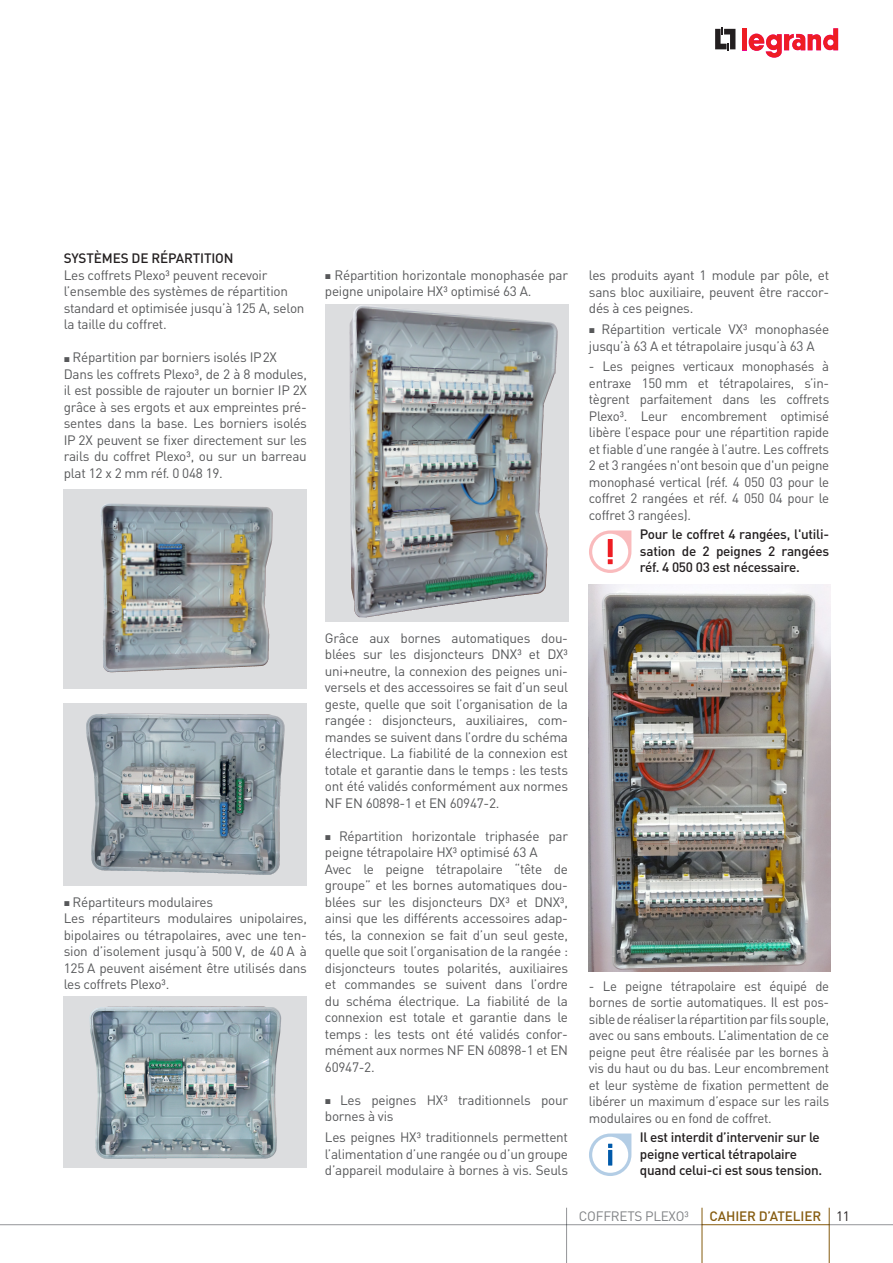
<style>
.page{position:relative;width:893px;height:1263px;background:#fff}
.page>*{position:absolute;margin:0;border:0;box-sizing:border-box;transform-origin:0 0}
.Texte_courant{font:13.5px/16.5px "DIN Pro";letter-spacing:-.02em;color:#57585a;text-align:justify}
.Remarques{font:500 13.5px/16.5px "DIN Pro";letter-spacing:-.02em;color:#231f20;text-align:justify}
.Sous_titre_secondair{font:500 13.5px "DIN Pro";letter-spacing:-.01em;color:#231f20}
.t1{font:500 13.5px "DIN Pro";letter-spacing:-.01em;color:#855b0f}
.t2{font:13.5px "DIN Pro";letter-spacing:-.02em;color:#808285}
.s1{font-family:"Arial";font-size:10.5px}
.s2{font-weight:400;color:#231f20}
</style>
<div class="page">
<svg style="left:715px;top:27px;width:20px;height:24px"></svg>
<div style="left:742px;top:28px;width:5px;height:22px;background:#ee1d23"></div>
<svg style="left:749px;top:28px;width:89px;height:30px"></svg>
<hr style="left:829px;top:1208px;width:1px;height:55px;background:#855b0f">
<hr style="left:702px;top:1208px;width:1px;height:55px;background:#855b0f">
<hr style="left:829px;top:1224px;width:64px;height:1px;background:#939598">
<hr style="left:566px;top:1208px;width:1px;height:55px;background:#939598">
<hr style="left:702px;top:1224px;width:127px;height:1px;background:#855b0f">
<hr style="left:0;top:1224px;width:702px;height:1px;background:#939598">
<svg style="left:589px;top:530px;width:42px;height:43px"></svg>
<img style="left:589px;top:584px;width:241px;height:387px">
<svg style="left:589px;top:1133px;width:42px;height:43px"></svg>
<svg style="left:608px;top:1150px;width:4px;height:15px"></svg>
<svg style="left:64px;top:489px;width:243px;height:199px;background:#b3b6b6"></svg>
<img style="left:100px;top:503px;width:7px;height:42px">
<img style="left:325px;top:304px;width:243px;height:318px">
<img style="left:349px;top:305px;width:15px;height:37px">
<svg style="left:64px;top:703px;width:243px;height:182px;background:#a8b0b6"></svg>
<img style="left:86px;top:713px;width:25px;height:43px">
<svg style="left:64px;top:996px;width:243px;height:172px;background:#aebabf"></svg>
<img style="left:89px;top:1006px;width:173px;height:17px">
<p class="Sous_titre_secondair" style="left:64px;top:249px;width:171px">SYSTÈMES DE RÉPARTITION</p>
<p class="Texte_courant" style="left:64px;top:266px;width:242px;text-align:left">Les coffrets Plexo3 peuvent recevoir l’ensemble des systèmes de répartition standard et optimisée jusqu’à 125 A, selon la taille du coffret.</p>
<p class="Texte_courant" style="left:64px;top:349px;width:215px"><span class="s1">■</span> Répartition par borniers isolés IP2X</p>
<p class="Texte_courant" style="left:64px;top:365px;width:245px">Dans les coffrets Plexo3, de 2 à 8 modules, il est possible de rajouter un bornier IP 2X grâce à ses ergots et aux empreintes pré&shy;sentes dans la base. Les borniers isolés IP 2X peuvent se fixer directement sur les rails du coffret Plexo3, ou sur un barreau plat 12 x 2 mm réf. 0 048 19.</p>
<p class="Texte_courant" style="left:325px;top:266px;width:245px"><span class="s1">■</span> Répartition horizontale monophasée par peigne unipolaire HX3 optimisé 63 A.</p>
<p class="Texte_courant" style="left:589px;top:267px;width:242px">les produits ayant 1 module par pôle, et sans bloc auxiliaire, peuvent être raccor&shy;dés à ces peignes.</p>
<p class="Texte_courant" style="left:589px;top:320px;width:242px"><span class="s1">■</span> Répartition verticale VX3 monophasée jusqu’à 63 A et tétrapolaire jusqu’à 63 A</p>
<p class="Texte_courant" style="left:589px;top:358px;width:242px">- Les peignes verticaux monophasés à entraxe 150 mm et tétrapolaires, s’in&shy;tègrent parfaitement dans les coffrets Plexo3. Leur encombrement optimisé libère l’espace pour une répartition rapide et fiable d’une rangée à l’autre. Les coffrets 2 et 3 rangées n'ont besoin que d'un peigne monophasé vertical (réf. 4 050 03 pour le coffret 2 rangées et réf. 4 050 04 pour le coffret 3 rangées).</p>
<p class="Remarques" style="left:640px;top:526px;width:191px">Pour le coffret 4 rangées, l'utili&shy;sation de 2 peignes 2 rangées réf. 4 050 03 est nécessaire.</p>
<p class="Texte_courant" style="left:64px;top:893px;width:151px"><span class="s1">■</span> Répartiteurs modulaires</p>
<p class="Texte_courant" style="left:64px;top:910px;width:245px">Les répartiteurs modulaires unipolaires, bipolaires ou tétrapolaires, avec une ten&shy;sion d’isolement jusqu’à 500 V, de 40 A à 125 A peuvent aisément être utilisés dans les coffrets Plexo3.</p>
<p class="Texte_courant" style="left:325px;top:629px;width:245px">Grâce aux bornes automatiques dou&shy;blées sur les disjoncteurs DNX3 et DX3 uni+neutre, la connexion des peignes uni&shy;versels et des accessoires se fait d’un seul geste, quelle que soit l’organisation de la rangée : disjoncteurs, auxiliaires, com&shy;mandes se suivent dans l’ordre du schéma électrique. La fiabilité de la connexion est totale et garantie dans le temps : les tests ont été validés conformément aux normes NF EN 60898-1 et EN 60947-2.</p>
<p class="Texte_courant" style="left:325px;top:827px;width:245px"><span class="s1">■</span> Répartition horizontale triphasée par peigne tétrapolaire HX³ optimisé 63 A</p>
<p class="Texte_courant" style="left:325px;top:860px;width:245px;text-align:left">Avec le peigne tétrapolaire “tête de groupe” et les bornes automatiques dou&shy;blées sur les disjoncteurs DX³ et DNX³, ainsi que les différents accessoires adap&shy;tés, la connexion se fait d’un seul geste, quelle que soit l’organisation de la rangée : disjoncteurs toutes polarités, auxiliaires et commandes se suivent dans l’ordre du schéma électrique. La fiabilité de la connexion est totale et garantie dans le temps : les tests ont été validés confor&shy;mément aux normes NF EN 60898-1 et EN 60947-2.</p>
<p class="Texte_courant" style="left:325px;top:1091px;width:245px"><span class="s1">■</span> Les peignes HX3 traditionnels pour bornes à vis</p>
<p class="Texte_courant" style="left:325px;top:1128px;width:245px">Les peignes HX3 traditionnels permettent l’alimentation d’une rangée ou d’un groupe d’appareil modulaire à bornes à vis. Seuls</p>
<p class="Texte_courant" style="left:589px;top:977px;width:242px">- Le peigne tétrapolaire est équipé de bornes de sortie automatiques. Il est pos&shy;sible de réaliser la répartition par fils souple, avec ou sans embouts. L’alimentation de ce peigne peut être réalisée par les bornes à vis du haut ou du bas. Leur encombrement et leur système de fixation permettent de libérer un maximum d’espace sur les rails modulaires ou en fond de coffret.</p>
<p class="Remarques" style="left:640px;top:1129px;width:184px;text-align:left">Il est interdit d’intervenir sur le peigne vertical tétrapolaire quand celui-ci est sous tension.</p>
<p class="t2" style="left:579px;top:1207px;width:111px">COFFRETS PLEXO³</p>
<p class="t1" style="left:710px;top:1207px;width:142px">CAHIER D’ATELIER <span class="s2">11</span></p>
</div>
